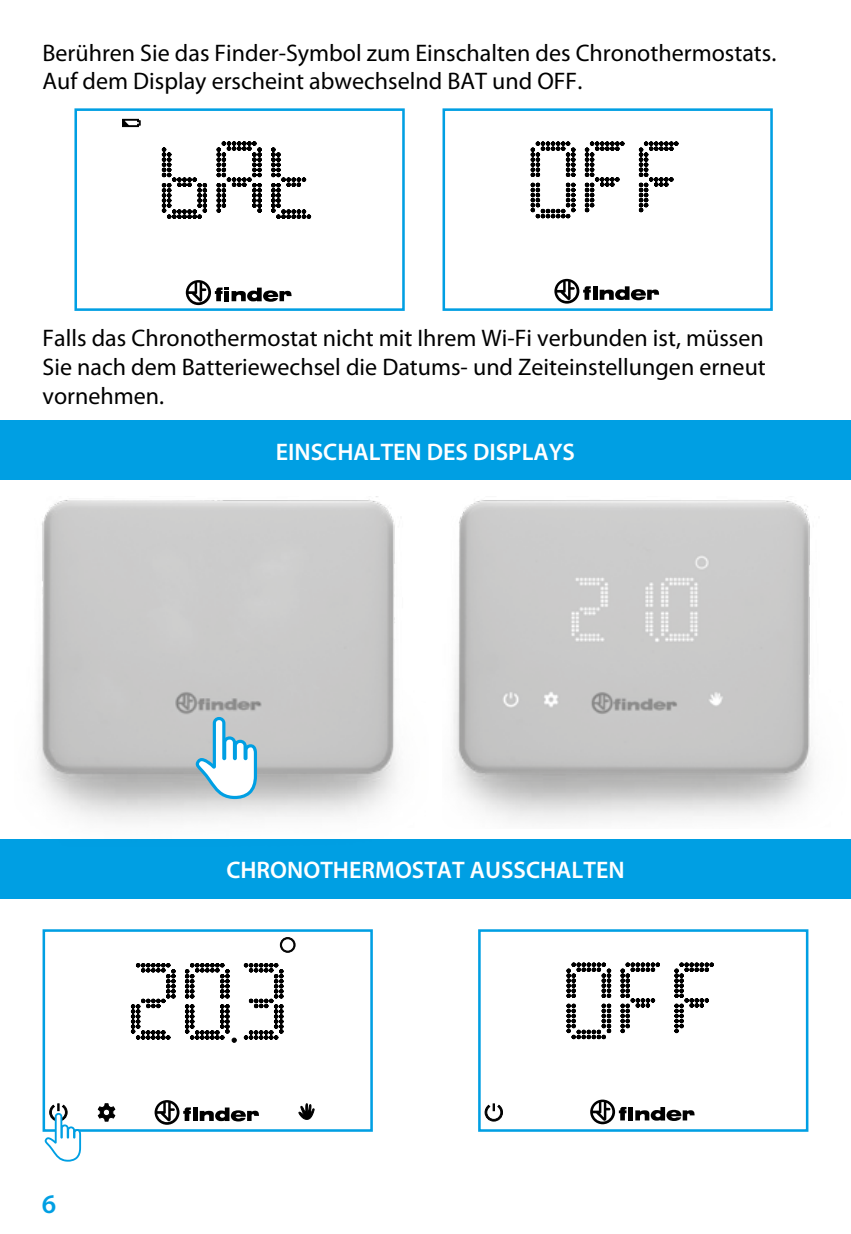
<style>
.page{position:relative;width:851px;height:1234px;background:#fff}
.page>*{position:absolute;margin:0;border:0;box-sizing:border-box;transform-origin:0 0}
.t1{font:600 27px "Myriad Pro";color:#009fe3}
.t2{font:24px/28.8px "Myriad Pro";color:#000}
.t3{font:600 24px "Myriad Pro";color:#fff}
</style>
<div class="page">
<div style="left:0;top:420px;width:850px;height:60px;background:#009fe3"></div>
<div style="left:0;top:838px;width:850px;height:60px;background:#009fe3"></div>
<img style="left:453px;top:500px;width:360px;height:322px">
<img style="left:14px;top:496px;width:414px;height:343px">
<svg style="left:195px;top:716px;width:62px;height:82px"></svg>
<svg style="left:186px;top:280px;width:106px;height:25px"></svg>
<svg style="left:122px;top:119px;width:19px;height:8px"></svg>
<svg style="left:162px;top:147px;width:45px;height:72px"></svg>
<svg style="left:216px;top:141px;width:46px;height:72px"></svg>
<svg style="left:271px;top:147px;width:40px;height:72px"></svg>
<div style="left:74px;top:108px;width:330px;height:203px;border:3px solid #009fe3"></div>
<svg style="left:554px;top:279px;width:105px;height:24px"></svg>
<svg style="left:530px;top:141px;width:45px;height:77px"></svg>
<svg style="left:584px;top:141px;width:40px;height:71px"></svg>
<svg style="left:638px;top:141px;width:40px;height:71px"></svg>
<div style="left:442px;top:108px;width:330px;height:203px;border:3px solid #009fe3"></div>
<svg style="left:298px;top:1103px;width:17px;height:16px"></svg>
<svg style="left:154px;top:1100px;width:105px;height:24px"></svg>
<svg style="left:97px;top:1103px;width:19px;height:18px"></svg>
<div style="left:103px;top:1108px;width:7px;height:7px;background:#fff;border:1px solid #000;border-radius:50%"></div>
<svg style="left:280px;top:937px;width:15px;height:15px"></svg>
<div style="left:281px;top:938px;width:13px;height:13px;background:#fff;border:1px solid #000;border-radius:50%"></div>
<svg style="left:131px;top:963px;width:45px;height:76px"></svg>
<svg style="left:244px;top:963px;width:39px;height:76px"></svg>
<svg style="left:185px;top:963px;width:51px;height:79px"></svg>
<div style="left:43px;top:929px;width:330px;height:202px;border:3px solid #009fe3"></div>
<svg style="left:44px;top:1103px;width:37px;height:58px"></svg>
<svg style="left:590px;top:1099px;width:105px;height:24px"></svg>
<svg style="left:566px;top:962px;width:45px;height:77px"></svg>
<svg style="left:620px;top:962px;width:40px;height:70px"></svg>
<svg style="left:674px;top:962px;width:40px;height:70px"></svg>
<svg style="left:484px;top:1103px;width:19px;height:18px"></svg>
<div style="left:478px;top:929px;width:330px;height:202px;border:3px solid #009fe3"></div>
<p class="t2" style="left:43px;top:38px;width:735px">Berühren Sie das Finder-Symbol zum Einschalten des Chronothermostats.<br>Auf dem Display erscheint abwechselnd BAT und OFF.</p>
<p class="t2" style="left:43px;top:323px;width:724px;text-align:justify">Falls das Chronothermostat nicht mit Ihrem Wi-Fi verbunden ist, müssen Sie nach dem Batteriewechsel die Datums- und Zeiteinstellungen erneut vornehmen.</p>
<p class="t3" style="left:276px;top:436px;width:300px">EINSCHALTEN DES DISPLAYS</p>
<p class="t1" style="left:42px;top:1186px;width:16px">6</p>
<p class="t3" style="left:226px;top:854px;width:399px">CHRONOTHERMOSTAT AUSSCHALTEN</p>
</div>
